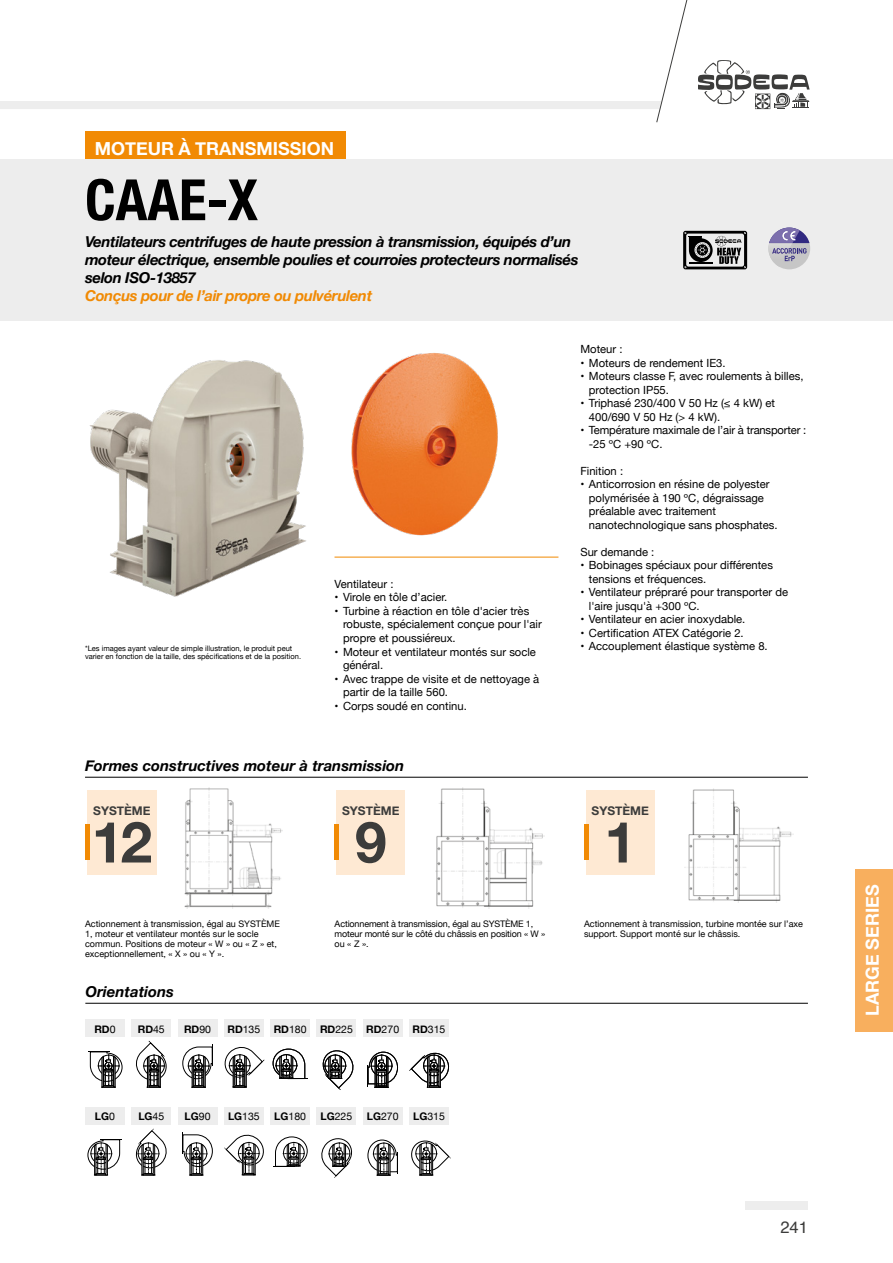
<style>
.page{position:relative;width:893px;height:1263px;background:#fff}
.page>*{position:absolute;margin:0;border:0;box-sizing:border-box;transform-origin:0 0}
.t1{font:700 condensed 57px "Helvetica Neue";color:#000}
.t2{font:700 57px "Helvetica Neue";color:#3c3c3b}
.t3{font:700 18px "Helvetica Neue";color:#fff}
.t4{font:16.5px "Helvetica";color:#3c3c3b}
.t5{font:italic 700 15px/18px "Helvetica Neue";letter-spacing:-.025em;color:#000}
.t6{font:italic 700 15px "Helvetica Neue";color:#000}
.t7{font:italic 700 15px "Helvetica Neue";letter-spacing:-.025em;color:#f18a04}
.t8{font:700 12px "Helvetica Neue";color:#3c3c3b}
.t9{font:11.25px/13.5px "Helvetica Neue";color:#000}
.t10{font:10.5px "Helvetica Neue";color:#000}
.t11{font:700 10.5px "Helvetica Neue";color:#000}
.t12{font:9px/9.8px "Helvetica Neue";color:#000}
.t13{font:7.5px/7.5px "Helvetica Neue";color:#000}
.s1{font-weight:400}
.s2{font-weight:700}
</style>
<div class="page">
<div style="left:746px;top:1202px;width:62px;height:8px;background:#ededed"></div>
<svg style="left:0;top:0;width:688px;height:123px"></svg>
<svg style="left:698px;top:60px;width:112px;height:49px"></svg>
<div style="left:855px;top:869px;width:38px;height:162px;background:#f8af5e"></div>
<div style="left:85px;top:132px;width:261px;height:27px;background:#f18a04"></div>
<div style="left:0;top:159px;width:893px;height:162px;background:#ededed"></div>
<img style="left:89px;top:360px;width:217px;height:237px">
<img style="left:351px;top:353px;width:147px;height:183px">
<hr style="left:334px;top:557px;width:224px;height:1px;background:#f18a00">
<svg style="left:683px;top:231px;width:64px;height:38px"></svg>
<div style="left:768px;top:228px;width:42px;height:41px;background:#c6c6c6;border-radius:50%"></div>
<svg style="left:769px;top:228px;width:40px;height:33px"></svg>
<hr style="left:85px;top:1003px;width:723px;height:1px;background:#000">
<div style="left:85px;top:1019px;width:40px;height:18px;background:#ededed"></div>
<div style="left:131px;top:1019px;width:40px;height:18px;background:#ededed"></div>
<div style="left:178px;top:1019px;width:40px;height:18px;background:#ededed"></div>
<div style="left:224px;top:1019px;width:40px;height:18px;background:#ededed"></div>
<div style="left:270px;top:1019px;width:40px;height:18px;background:#ededed"></div>
<div style="left:316px;top:1019px;width:40px;height:18px;background:#ededed"></div>
<div style="left:363px;top:1019px;width:40px;height:18px;background:#ededed"></div>
<div style="left:409px;top:1019px;width:40px;height:18px;background:#ededed"></div>
<svg style="left:88px;top:1051px;width:34px;height:37px"></svg>
<svg style="left:136px;top:1041px;width:31px;height:47px"></svg>
<svg style="left:182px;top:1044px;width:31px;height:44px"></svg>
<svg style="left:224px;top:1047px;width:40px;height:41px"></svg>
<svg style="left:273px;top:1049px;width:34px;height:30px"></svg>
<svg style="left:322px;top:1050px;width:32px;height:40px"></svg>
<svg style="left:368px;top:1052px;width:30px;height:36px"></svg>
<svg style="left:409px;top:1052px;width:41px;height:36px"></svg>
<svg style="left:368px;top:1139px;width:30px;height:37px"></svg>
<div style="left:85px;top:1107px;width:40px;height:17px;background:#ededed"></div>
<div style="left:131px;top:1107px;width:40px;height:17px;background:#ededed"></div>
<div style="left:178px;top:1107px;width:40px;height:17px;background:#ededed"></div>
<div style="left:224px;top:1107px;width:40px;height:17px;background:#ededed"></div>
<div style="left:270px;top:1107px;width:40px;height:17px;background:#ededed"></div>
<div style="left:316px;top:1107px;width:40px;height:17px;background:#ededed"></div>
<div style="left:363px;top:1107px;width:40px;height:17px;background:#ededed"></div>
<div style="left:409px;top:1107px;width:40px;height:17px;background:#ededed"></div>
<svg style="left:88px;top:1139px;width:34px;height:37px"></svg>
<svg style="left:135px;top:1128px;width:32px;height:48px"></svg>
<svg style="left:182px;top:1132px;width:31px;height:44px"></svg>
<svg style="left:224px;top:1134px;width:40px;height:41px"></svg>
<svg style="left:273px;top:1136px;width:35px;height:31px"></svg>
<svg style="left:321px;top:1138px;width:31px;height:40px"></svg>
<svg style="left:411px;top:1140px;width:40px;height:36px"></svg>
<img style="left:184px;top:788px;width:98px;height:121px">
<img style="left:435px;top:788px;width:110px;height:121px">
<img style="left:685px;top:788px;width:109px;height:114px">
<div style="left:586px;top:790px;width:68px;height:85px;background:#fee9d3"></div>
<hr style="left:584px;top:824px;width:4px;height:36px;background:#f18a04">
<div style="left:337px;top:790px;width:68px;height:85px;background:#fee9d3"></div>
<hr style="left:335px;top:824px;width:4px;height:36px;background:#f18a04">
<div style="left:87px;top:790px;width:70px;height:85px;background:#fee9d3"></div>
<hr style="left:85px;top:824px;width:4px;height:36px;background:#f18a04">
<hr style="left:85px;top:777px;width:723px;height:1px;background:#000">
<h2 class="t3" style="left:95px;top:134px;width:241px">MOTEUR À TRANSMISSION</h2>
<h1 class="t1" style="left:85px;top:153px;width:175px">CAAE-X</h1>
<h3 class="t5" style="left:85px;top:233px;width:495px">Ventilateurs centrifuges de haute pression à transmission, équipés d’un moteur électrique, ensemble poulies et courroies protecteurs normalisés selon ISO-13857</h3>
<h3 class="t7" style="left:85px;top:284px;width:289px">Conçus pour de l’air propre ou pulvérulent</h3>
<p class="t13" style="left:85px;top:645px;width:218px">*Les images ayant valeur de simple illustration, le produit peut varier en fonction de la taille, des spécifications et de la position.</p>
<p class="t9" style="left:334px;top:578px;width:60px">Ventilateur :</p>
<p class="t9" style="left:334px;top:591px;width:114px">• Virole en tôle d’acier.</p>
<p class="t9" style="left:343px;top:605px;width:200px;text-indent:-9px">• Turbine à réaction en tôle d'acier très robuste, spécialement conçue pour l'air propre et poussiéreux.</p>
<p class="t9" style="left:343px;top:645px;width:194px;text-indent:-9px">• Moteur et ventilateur montés sur socle général.</p>
<p class="t9" style="left:343px;top:672px;width:198px;text-indent:-9px">• Avec trappe de visite et de nettoyage à partir de la taille 560.</p>
<p class="t9" style="left:334px;top:699px;width:134px">• Corps soudé en continu.</p>
<h3 class="t6" style="left:85px;top:753px;width:321px">Formes constructives moteur à transmission</h3>
<p class="t8" style="left:93px;top:801px;width:59px">SYSTÈME</p>
<h1 class="t2" style="left:92px;top:797px;width:62px">12</h1>
<p class="t8" style="left:342px;top:801px;width:59px">SYSTÈME</p>
<h1 class="t2" style="left:355px;top:797px;width:33px">9</h1>
<p class="t9" style="left:580px;top:343px;width:44px">Moteur :</p>
<p class="t9" style="left:580px;top:356px;width:147px">• Moteurs de rendement IE3.</p>
<p class="t9" style="left:589px;top:370px;width:216px;text-indent:-9px">• Moteurs classe F, avec roulements à billes, protection IP55.</p>
<p class="t9" style="left:589px;top:397px;width:188px;text-indent:-9px">• Triphasé 230/400 V 50 Hz (≤ 4 kW) et<br>400/690 V 50 Hz (&gt; 4 kW).</p>
<p class="t9" style="left:589px;top:424px;width:219px;text-indent:-9px">• Température maximale de l’air à transporter : -25 ºC +90 ºC.</p>
<p class="t9" style="left:580px;top:464px;width:44px">Finition :</p>
<p class="t9" style="left:589px;top:478px;width:190px;text-indent:-9px">• Anticorrosion en résine de polyester polymérisée à 190 ºC, dégraissage préalable avec traitement nanotechnologique sans phosphates.</p>
<p class="t9" style="left:580px;top:545px;width:75px">Sur demande :</p>
<p class="t9" style="left:589px;top:559px;width:186px;text-indent:-9px">• Bobinages spéciaux pour différentes tensions et fréquences.</p>
<p class="t9" style="left:589px;top:586px;width:201px;text-indent:-9px">• Ventilateur prépraré pour transporter de l'aire jusqu'à +300 ºC.</p>
<p class="t9" style="left:580px;top:613px;width:166px">• Ventilateur en acier inoxydable.</p>
<p class="t9" style="left:580px;top:626px;width:165px">• Certification ATEX Catégorie 2.</p>
<p class="t9" style="left:580px;top:640px;width:189px">• Accouplement élastique système 8.</p>
<p class="t8" style="left:592px;top:801px;width:59px">SYSTÈME</p>
<h1 class="t2" style="left:604px;top:797px;width:33px">1</h1>
<p class="t12" style="left:85px;top:920px;width:196px">Actionnement à transmission, égal au SYSTÈME 1, moteur et ventilateur montés sur le socle commun. Positions de moteur « W » ou « Z » et, exceptionnellement, « X » ou « Y ».</p>
<p class="t12" style="left:335px;top:920px;width:212px">Actionnement à transmission, égal au SYSTÈME 1, moteur monté sur le côté du châssis en position « W » ou « Z ».</p>
<p class="t12" style="left:584px;top:920px;width:220px">Actionnement à transmission, turbine montée sur l’axe support. Support monté sur le châssis.</p>
<h3 class="t6" style="left:85px;top:979px;width:90px">Orientations</h3>
<p class="t11" style="left:94px;top:1021px;width:23px">RD<span class="s1">0</span></p>
<p class="t11" style="left:138px;top:1021px;width:29px">RD<span class="s1">45</span></p>
<p class="t11" style="left:184px;top:1021px;width:29px">RD<span class="s1">90</span></p>
<p class="t10" style="left:227px;top:1021px;width:34px"><span class="s2">RD</span>135</p>
<p class="t10" style="left:274px;top:1021px;width:34px"><span class="s2">RD</span>180</p>
<p class="t10" style="left:320px;top:1021px;width:34px"><span class="s2">RD</span>225</p>
<p class="t10" style="left:366px;top:1021px;width:34px"><span class="s2">RD</span>270</p>
<p class="t10" style="left:413px;top:1021px;width:34px"><span class="s2">RD</span>315</p>
<p class="t11" style="left:95px;top:1108px;width:22px">LG<span class="s1">0</span></p>
<p class="t11" style="left:138px;top:1108px;width:27px">LG<span class="s1">45</span></p>
<p class="t11" style="left:185px;top:1108px;width:27px">LG<span class="s1">90</span></p>
<p class="t10" style="left:228px;top:1109px;width:33px"><span class="s2">LG</span>135</p>
<p class="t10" style="left:274px;top:1109px;width:33px"><span class="s2">LG</span>180</p>
<p class="t10" style="left:321px;top:1109px;width:33px"><span class="s2">LG</span>225</p>
<p class="t10" style="left:367px;top:1109px;width:33px"><span class="s2">LG</span>270</p>
<p class="t10" style="left:413px;top:1109px;width:33px"><span class="s2">LG</span>315</p>
<h3 class="t4" style="left:780px;top:1214px;width:29px">241</h3>
<h2 class="t3" style="left:858px;top:1016px;width:133px;rotate:-90deg">LARGE SERIES</h2>
</div>
